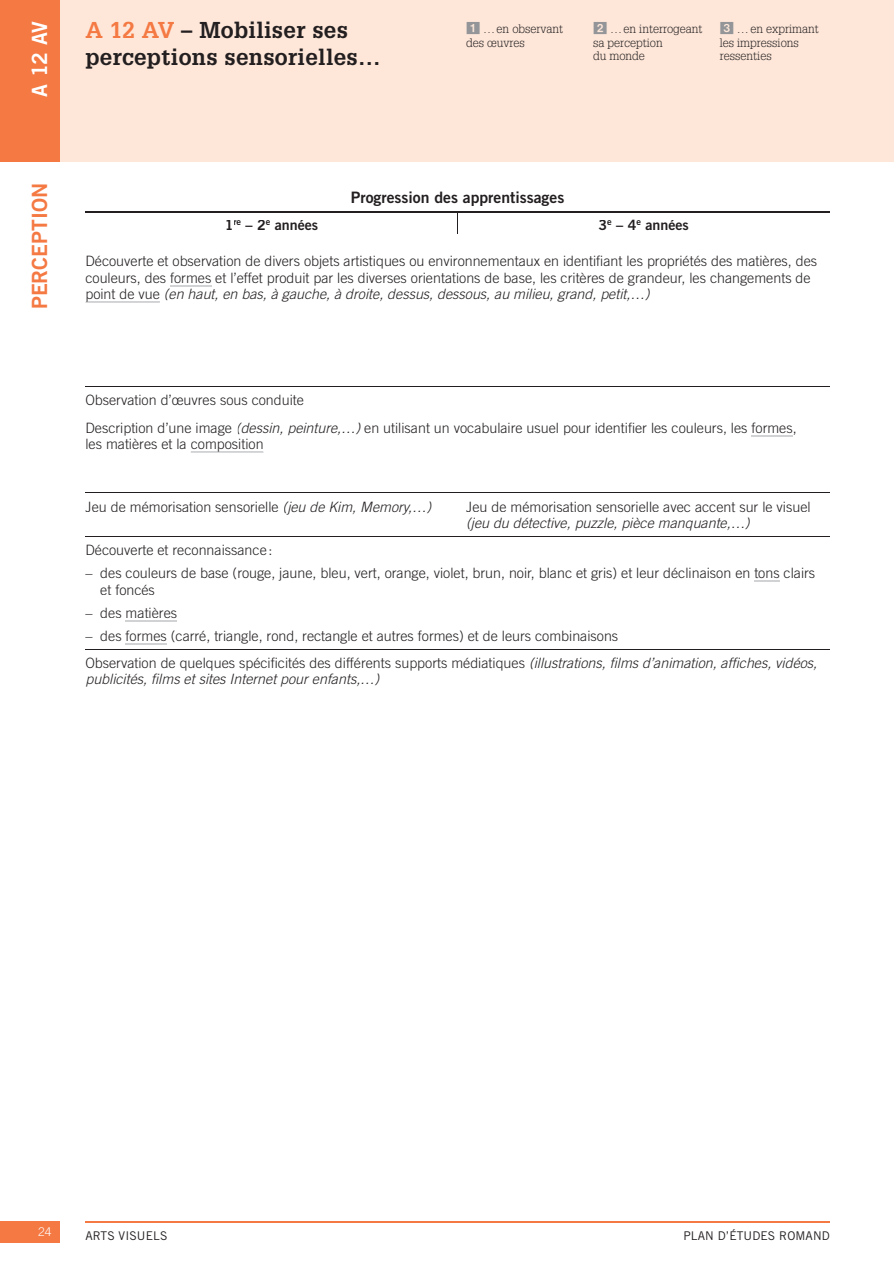
<style>
.page{position:relative;width:894px;height:1264px;background:#fff}
.page>*{position:absolute;margin:0;border:0;box-sizing:border-box;transform-origin:0 0}
.t1{font:700 22.35px/27.3px "Glypha LT Std";letter-spacing:.015em;color:#231f20}
.t2{font:21px "Trade Gothic LT Std Bd 2";color:#f47943}
.t3{font:21px "Trade Gothic LT Std Bd 2";color:#fff}
.t4{font:15.75px "Trade Gothic LT Std Bd 2";color:#231f20}
.t5{font:300 14.25px/16.5px "Trade Gothic LT Std";color:#231f20}
.t6{font:italic 300 14.25px "Trade Gothic LT Std";color:#231f20}
.t7{font:14.25px "Trade Gothic LT Std Bd 2";color:#231f20}
.t8{font:300 12px/13.8px "Glypha LT Std";color:#231f20}
.t9{font:12px "Trade Gothic LT Std";letter-spacing:.01em;color:#231f20}
.t10{font:300 12px "Trade Gothic LT Std";color:#fff}
.s1{color:#f47943}
.s2{font-family:"PER pastilles";font-weight:400;font-size:14.25px;color:#939598}
.s3{font-style:italic}
</style>
<div class="page">
<hr style="left:85px;top:1221px;width:744px;height:1px;background:#f47943">
<div style="left:0;top:1221px;width:60px;height:21px;background:#f47943"></div>
<div style="left:60px;top:0;width:834px;height:162px;background:#fee7d9"></div>
<div style="left:0;top:0;width:60px;height:162px;background:#f47943"></div>
<hr style="left:85px;top:536px;width:744px;height:1px;background:#231f20">
<hr style="left:85px;top:386px;width:744px;height:1px;background:#231f20">
<hr style="left:85px;top:492px;width:744px;height:1px;background:#231f20">
<hr style="left:85px;top:649px;width:744px;height:1px;background:#231f20">
<hr style="left:85px;top:211px;width:372px;height:1px;background:#231f20">
<hr style="left:457px;top:211px;width:372px;height:1px;background:#231f20">
<hr style="left:170px;top:285px;width:41px;height:1px;background:#d1d2d4">
<hr style="left:87px;top:302px;width:72px;height:1px;background:#d1d2d4">
<hr style="left:751px;top:435px;width:41px;height:1px;background:#d1d2d4">
<svg style="left:191px;top:451px;width:72px;height:2px"></svg>
<hr style="left:191px;top:451px;width:71px;height:1px;background:#d1d2d4">
<hr style="left:754px;top:580px;width:25px;height:2px;background:#d1d2d4">
<hr style="left:126px;top:620px;width:51px;height:1px;background:#d1d2d4">
<hr style="left:126px;top:643px;width:41px;height:1px;background:#d1d2d4">
<svg style="left:457px;top:212px;width:1px;height:22px"></svg>
<h2 class="t3" style="left:32px;top:97px;width:77px;rotate:-90deg">A 12 AV</h2>
<h1 class="t1" style="left:85px;top:18px;width:297px"><span class="s1">A 12 AV</span> – Mobiliser ses perceptions sensorielles…</h1>
<p class="t8" style="left:593px;top:23px;width:111px"><span class="s2">2</span> … en interrogeant sa perception<br>du monde</p>
<p class="t8" style="left:720px;top:23px;width:100px"><span class="s2">3</span> … en exprimant les impressions ressenties</p>
<p class="t8" style="left:466px;top:23px;width:99px"><span class="s2">1</span> … en observant des œuvres</p>
<h2 class="t2" style="left:32px;top:309px;width:127px;rotate:-90deg">PERCEPTION</h2>
<p class="t4" style="left:351px;top:192px;width:215px">Progression des apprentissages</p>
<p class="t7" style="left:225px;top:220px;width:95px">1<sup>re</sup> – 2<sup>e</sup> années</p>
<p class="t7" style="left:598px;top:220px;width:92px">3<sup>e</sup> – 4<sup>e</sup> années</p>
<p class="t5" style="left:85px;top:254px;width:733px">Découverte et observation de divers objets artistiques ou environnementaux en identifiant les propriétés des matières, des couleurs, des formes et l’effet produit par les diverses orientations de base, les critères de grandeur, les changements de point de vue <span class="s3">(en haut, en bas, à gauche, à droite, dessus, dessous, au milieu, grand, petit,…)</span></p>
<p class="t5" style="left:85px;top:388px;width:712px;line-height:27.3px">Observation d’œuvres sous conduite<br>Description d’une image <span class="s3">(dessin, peinture,…)</span> en utilisant un vocabulaire usuel pour identifier les couleurs, les formes,</p>
<p class="t5" style="left:85px;top:437px;width:180px">les matières et la composition</p>
<p class="t5" style="left:85px;top:499px;width:347px">Jeu de mémorisation sensorielle <span class="s3">(jeu de Kim, Memory,…)</span></p>
<p class="t5" style="left:466px;top:499px;width:346px">Jeu de mémorisation sensorielle avec accent sur le visuel</p>
<p class="t6" style="left:466px;top:518px;width:285px">(jeu du détective, puzzle, pièce manquante,…)</p>
<p class="t5" style="left:85px;top:543px;width:189px">Découverte et reconnaissance :</p>
<p class="t5" style="left:100px;top:566px;width:716px;text-indent:-15px">– des couleurs de base (rouge, jaune, bleu, vert, orange, violet, brun, noir, blanc et gris) et leur déclinaison en tons clairs et foncés</p>
<p class="t5" style="left:85px;top:605px;width:93px">– des matières</p>
<p class="t5" style="left:85px;top:623px;width:733px;line-height:27.3px">– des formes (carré, triangle, rond, rectangle et autres formes) et de leurs combinaisons<br>Observation de quelques spécificités des différents supports médiatiques <span class="s3">(illustrations, films d’animation, affiches, vidéos,</span></p>
<p class="t6" style="left:85px;top:674px;width:295px">publicités, films et sites Internet pour enfants,…)</p>
<p class="t10" style="left:38px;top:1227px;width:15px">24</p>
<p class="t9" style="left:85px;top:1231px;width:83px">ARTS VISUELS</p>
<p class="t9" style="left:683px;top:1231px;width:148px">PLAN D’ÉTUDES ROMAND</p>
</div>
